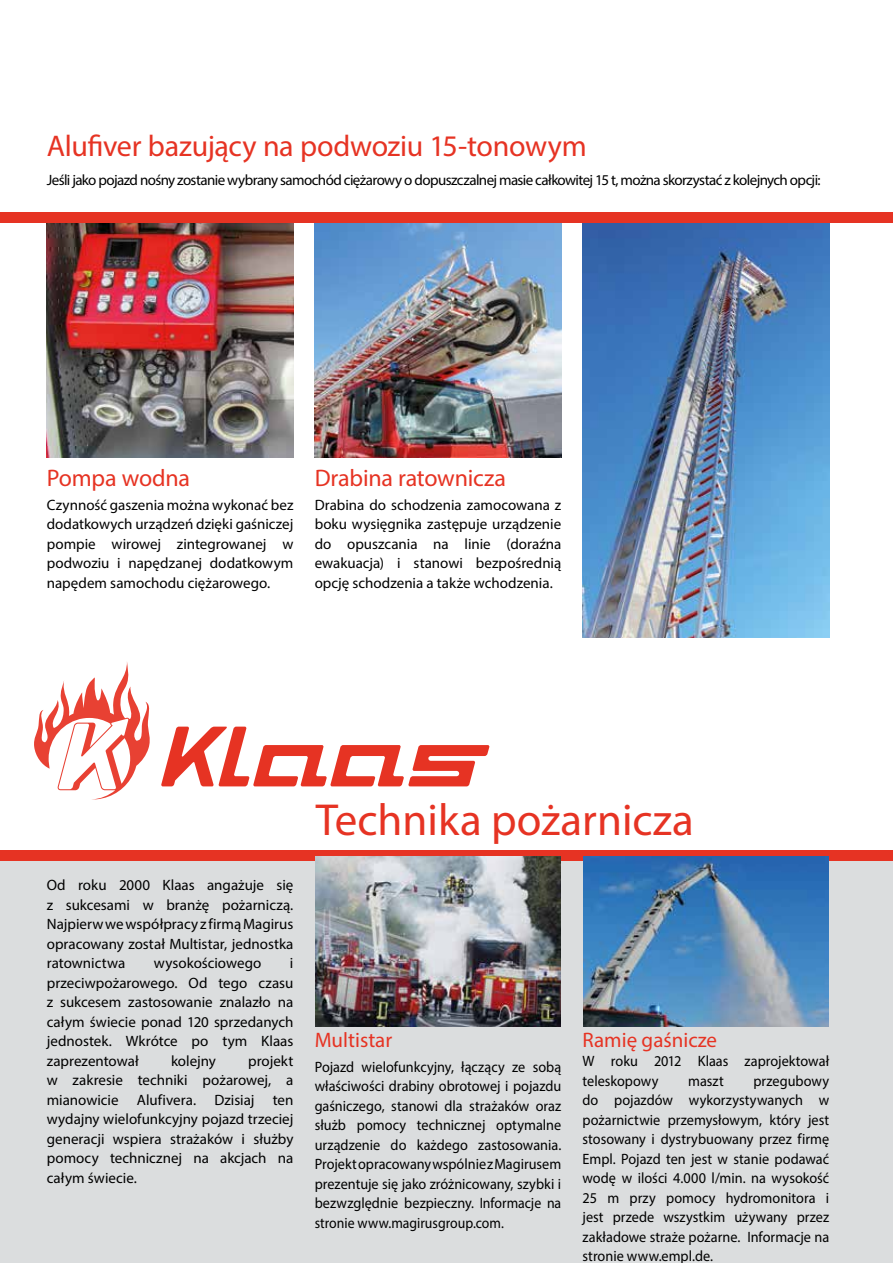
<style>
.page{position:relative;width:893px;height:1263px;background:#fff}
.page>*{position:absolute;margin:0;border:0;box-sizing:border-box;transform-origin:0 0}
.t1{font:45px "Myriad Pro";color:#e63323}
.t2{font:30px "Myriad Pro";letter-spacing:-.01em;color:#e63323}
.t3{font:24px "Myriad Pro";letter-spacing:-.01em;color:#e63323}
.t4{font:21px "Myriad Pro";color:#e63323}
.t5{font:15px/19.5px "Myriad Pro";color:#000;text-align:justify}
.t6{font:15px/19.5px "Myriad Pro";color:#000;text-align:justify;scale:.95 1}
.t7{font:15px "Myriad Pro";letter-spacing:-.04em;color:#000}
</style>
<div class="page">
<div style="left:0;top:853px;width:893px;height:410px;background:#dbddde"></div>
<div style="left:0;top:850px;width:893px;height:11px;background:#e63323"></div>
<img style="left:315px;top:857px;width:246px;height:170px">
<img style="left:583px;top:857px;width:245px;height:170px">
<div style="left:0;top:213px;width:893px;height:10px;background:#e63323"></div>
<svg style="left:161px;top:727px;width:328px;height:59px"></svg>
<svg style="left:34px;top:662px;width:116px;height:137px"></svg>
<img style="left:315px;top:223px;width:246px;height:234px">
<img style="left:583px;top:223px;width:246px;height:415px">
<img style="left:47px;top:223px;width:246px;height:234px">
<h2 class="t2" style="left:47px;top:127px;width:542px">Alufiver bazujący na podwoziu 15-tonowym</h2>
<p class="t7" style="left:47px;top:170px;width:775px">Jeśli jako pojazd nośny zostanie wybrany samochód ciężarowy o dopuszczalnej masie całkowitej 15 t, można skorzystać z kolejnych opcji:</p>
<h3 class="t3" style="left:47px;top:463px;width:145px">Pompa wodna</h3>
<p class="t5" style="left:47px;top:495px;width:248px">Czynność gaszenia można wykonać bez dodatkowych urządzeń dzięki gaśniczej pompie wirowej zintegrowanej w podwoziu i napędzanej dodatkowym napędem samochodu ciężarowego.</p>
<h3 class="t3" style="left:315px;top:463px;width:193px">Drabina ratownicza</h3>
<p class="t5" style="left:315px;top:495px;width:248px">Drabina do schodzenia zamocowana z boku wysięgnika zastępuje urządzenie do opuszcania na linie (doraźna ewakuacja) i stanowi bezpośrednią opcję schodzenia a także wchodzenia.</p>
<p class="t5" style="left:47px;top:875px;width:248px">Od roku 2000 Klaas angażuje się z sukcesami w branżę pożarniczą.<br>Najpierw we współpracy z firmą Magirus opracowany został Multistar, jednostka ratownictwa</p>
<p class="t5" style="left:154px;top:953px;width:109px">wysokościowego</p>
<p class="t5" style="left:47px;top:953px;width:248px;text-indent:243px">i przeciwpożarowego. Od tego czasu z sukcesem zastosowanie znalazło na całym świecie ponad 120 sprzedanych jednostek. Wkrótce po tym Klaas zaprezentował</p>
<p class="t5" style="left:47px;top:1051px;width:248px;text-indent:201px">projekt w zakresie techniki pożarowej, a mianowicie Alufivera. Dzisiaj ten wydajny wielofunkcyjny pojazd trzeciej generacji wspiera strażaków i służby pomocy technicznej na akcjach na całym świecie.</p>
<p class="t5" style="left:171px;top:1051px;width:46px">kolejny</p>
<h1 class="t1" style="left:316px;top:792px;width:379px">Technika pożarnicza</h1>
<h3 class="t4" style="left:315px;top:1027px;width:79px">Multistar</h3>
<p class="t6" style="left:315px;top:1057px;width:261px">Pojazd wielofunkcyjny, łączący ze sobą właściwości drabiny obrotowej i pojazdu gaśniczego, stanowi dla strażaków oraz służb pomocy technicznej optymalne urządzenie do każdego zastosowania.<br>Projekt opracowany wspólnie z Magirusem prezentuje się jako zróżnicowany, szybki i bezwzględnie bezpieczny. Informacje na stronie www.magirusgroup.com.</p>
<h3 class="t4" style="left:583px;top:1027px;width:136px">Ramię gaśnicze</h3>
<p class="t6" style="left:583px;top:1051px;width:261px">W roku 2012 Klaas zaprojektował teleskopowy</p>
<p class="t6" style="left:583px;top:1071px;width:261px;text-indent:171px">przegubowy do pojazdów wykorzystywanych w pożarnictwie przemysłowym, który jest stosowany i dystrybuowany przez firmę Empl. Pojazd ten jest w stanie podawać wodę w ilości 4.000 l/min. na wysokość 25 m przy pomocy hydromonitora i jest przede wszystkim używany przez zakładowe straże pożarne. Informacje na stronie www.empl.de.</p>
<p class="t6" style="left:688px;top:1071px;width:39px">maszt</p>
</div>
